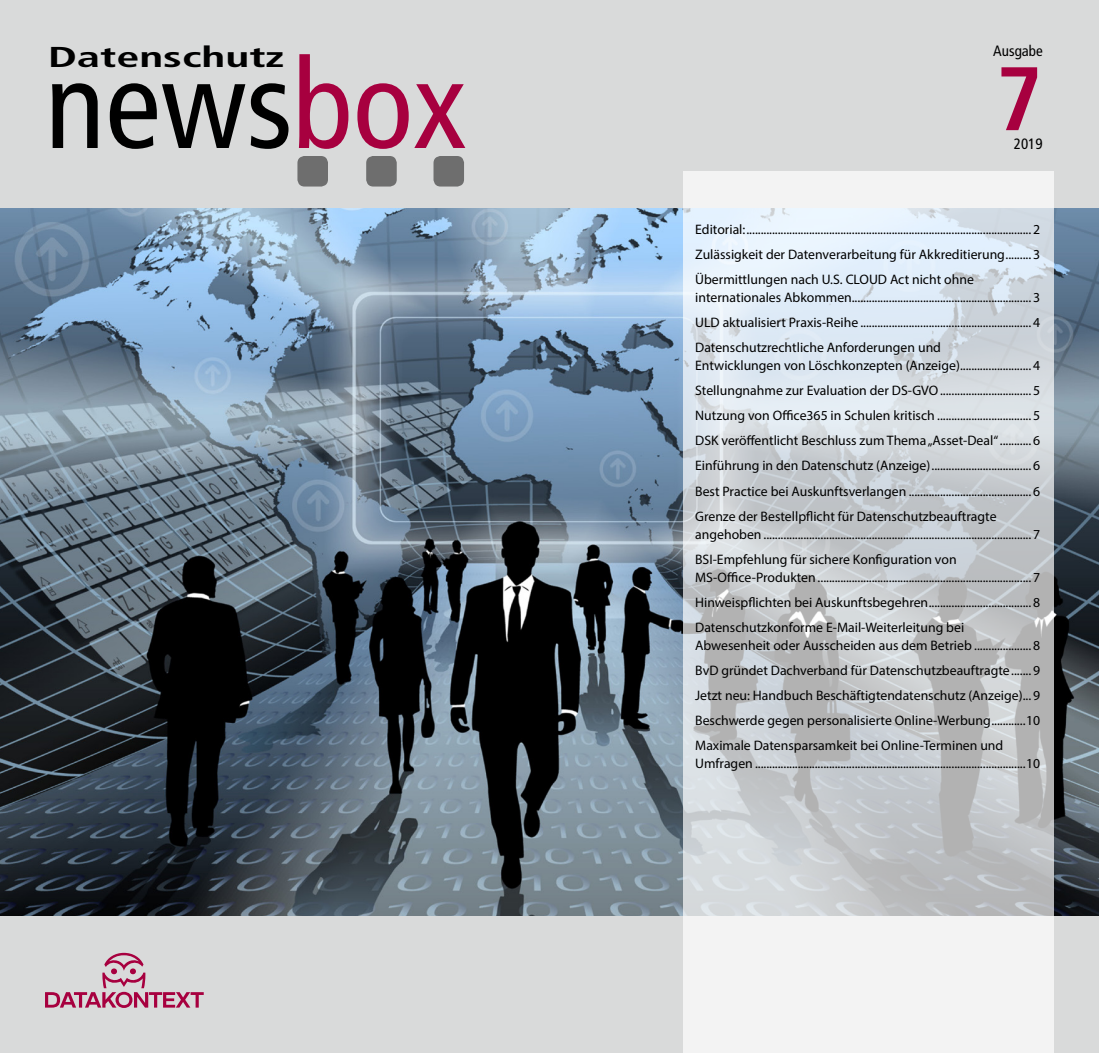
<style>
.page{position:relative;width:1099px;height:1053px;background:#fff}
.page>*{position:absolute;margin:0;border:0;box-sizing:border-box;transform-origin:0 0}
.t1{font:condensed 125px "Frutiger LT Std";color:#000}
.t2{font:700 condensed 90px "Frutiger LT Std";color:#a7003f}
.t3{font:700 condensed 28.75px "Frutiger LT Std";color:#000;scale:1.6 1}
.t4{font:condensed 15px "Frutiger LT Std";color:#000}
.t5{font:13.75px/25.1px "Myriad Pro";color:#000;text-align:justify}
.s1{color:#a7003f}
</style>
<div class="page">
<div style="left:0;top:0;width:1098px;height:1052px;background:#d9dada"></div>
<div style="left:433px;top:156px;width:31px;height:30px;background:#6e6e6e;border-radius:7px"></div>
<div style="left:297px;top:156px;width:31px;height:30px;background:#6e6e6e;border-radius:7px"></div>
<div style="left:366px;top:156px;width:31px;height:30px;background:#6e6e6e;border-radius:7px"></div>
<img style="left:0;top:209px;width:1098px;height:706px">
<svg style="left:683px;top:171px;width:370px;height:881px"></svg>
<svg style="left:45px;top:952px;width:159px;height:55px"></svg>
<h3 class="t3" style="left:48px;top:40px;width:149px">Datenschutz</h3>
<h1 class="t1" style="left:45px;top:32px;width:423px">news<span class="s1">box</span></h1>
<p class="t4" style="left:993px;top:42px;width:51px">Ausgabe</p>
<h2 class="t2" style="left:995px;top:45px;width:48px">7</h2>
<p class="t4" style="left:1013px;top:135px;width:30px">2019</p>
<p class="t5" style="left:695px;top:216px;width:347px">Editorial:.................................................................................................... 2<br>Zulässigkeit der Datenverarbeitung für Akkreditierung......... 3<br>Übermittlungen nach U.S. CLOUD Act nicht ohne</p>
<p class="t5" style="left:695px;top:284px;width:347px">internationales Abkommen............................................................... 3<br>ULD aktualisiert Praxis-Reihe ............................................................ 4<br>Datenschutzrechtliche Anforderungen und</p>
<p class="t5" style="left:695px;top:352px;width:347px">Entwicklungen von Löschkonzepten (Anzeige)......................... 4<br>Stellungnahme zur Evaluation der DS-GVO................................ 5<br>Nutzung von Office365 in Schulen kritisch ................................. 5<br>DSK veröffentlicht Beschluss zum Thema „Asset-Deal“........... 6<br>Einführung in den Datenschutz (Anzeige)................................... 6<br>Best Practice bei Auskunftsverlangen ........................................... 6<br>Grenze der Bestellpflicht für Datenschutzbeauftragte</p>
<p class="t5" style="left:695px;top:521px;width:347px">angehoben .............................................................................................. 7<br>BSI-Empfehlung für sichere Konfiguration von</p>
<p class="t5" style="left:695px;top:564px;width:347px">MS-Office-Produkten........................................................................... 7<br>Hinweispflichten bei Auskunftsbegehren.................................... 8<br>Datenschutzkonforme E-Mail-Weiterleitung bei</p>
<p class="t5" style="left:695px;top:632px;width:347px">Abwesenheit oder Ausscheiden aus dem Betrieb .................... 8<br>BvD gründet Dachverband für Datenschutzbeauftragte....... 9<br>Jetzt neu: Handbuch Beschäftigtendatenschutz (Anzeige)... 9<br>Beschwerde gegen personalisierte Online-Werbung............10<br>Maximale Datensparsamkeit bei Online-Terminen und</p>
<p class="t5" style="left:695px;top:751px;width:347px">Umfragen ...............................................................................................10</p>
</div>
